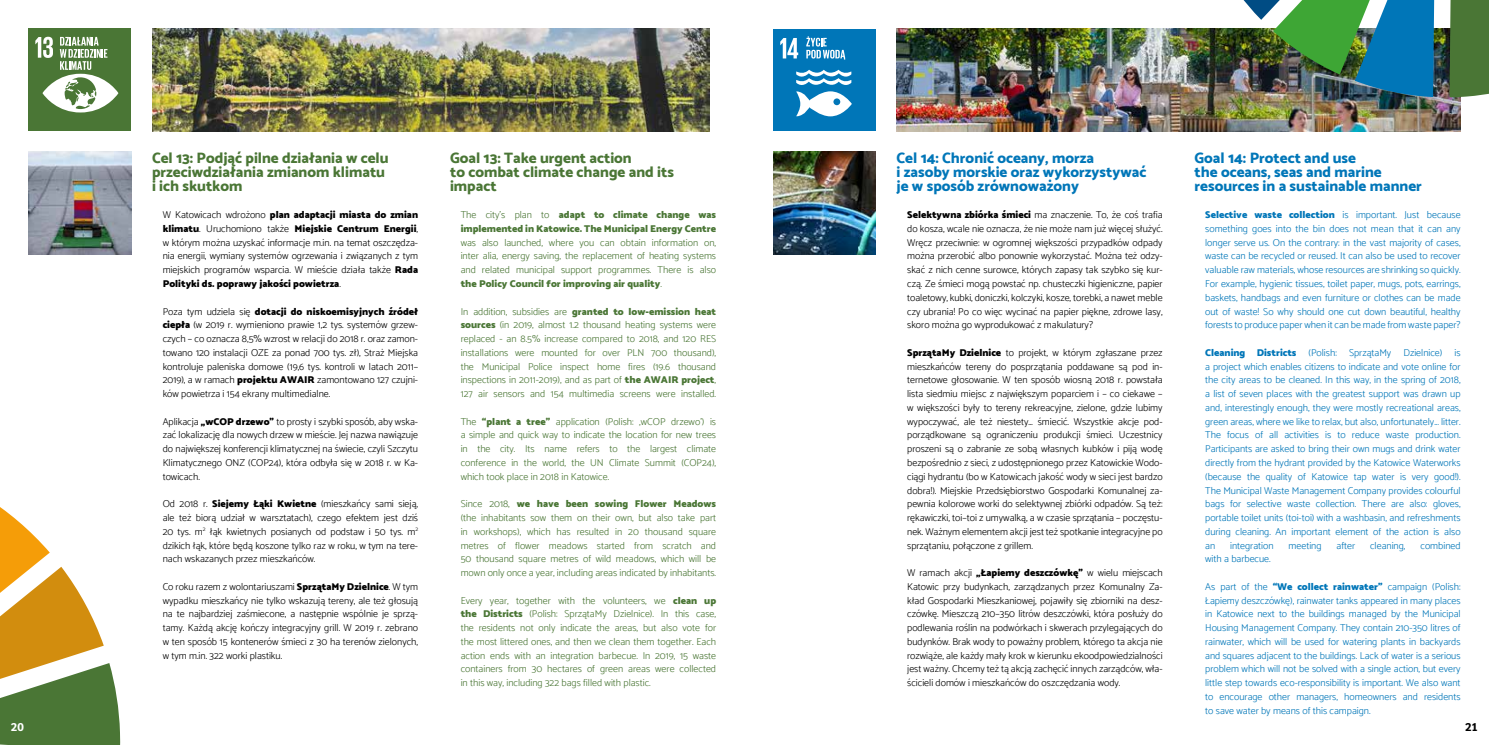
<style>
.page{position:relative;width:1489px;height:745px;background:#fff}
.page>*{position:absolute;margin:0;border:0;box-sizing:border-box;transform-origin:0 0}
.t1{font:800 15px/13.8px "Catamaran";color:#0076b8}
.t2{font:800 15px/13.8px "Catamaran";color:#4a7635}
.t3{font:800 11.25px "Sarabun";color:#fff}
.t4{font:800 11.25px "Sarabun";color:#000}
.t5{font:300 10px/13.8px "Catamaran";color:#000;text-align:justify}
.t6{font:300 10px/13.8px "Catamaran";color:#0076b8;text-align:justify}
.t7{font:300 10px/13.8px "Catamaran";color:#4a7635;text-align:justify}
.t8{font:900 10px/13.8px "Catamaran";color:#4a7635}
.s1{font-weight:900}
.s2{font-weight:300}
</style>
<div class="page">
<div style="left:28px;top:28px;width:103px;height:103px;background:#4a7635"></div>
<svg style="left:35px;top:37px;width:83px;height:75px"></svg>
<div style="left:772px;top:29px;width:103px;height:102px;background:#0076b8"></div>
<svg style="left:780px;top:38px;width:18px;height:20px"></svg>
<svg style="left:796px;top:70px;width:55px;height:46px"></svg>
<svg style="left:806px;top:36px;width:39px;height:24px"></svg>
<svg style="left:0;top:507px;width:120px;height:237px"></svg>
<img style="left:29px;top:151px;width:102px;height:103px">
<img style="left:773px;top:151px;width:102px;height:103px">
<img style="left:152px;top:29px;width:557px;height:102px">
<img style="left:896px;top:29px;width:564px;height:102px">
<div style="left:1449px;top:0;width:39px;height:97px;background:#4a7635"></div>
<img style="left:1215px;top:0;width:219px;height:97px">
<h1 class="t2" style="left:152px;top:151px;width:238px">Cel 13: Podjąć pilne działania w celu przeciwdziałania zmianom klimatu i ich skutkom</h1>
<p class="t5" style="left:163px;top:208px;width:257px">W Katowicach wdrożono <span class="s1">plan adaptacji miasta do zmian klimatu</span>. Uruchomiono także <span class="s1">Miejskie Centrum Energii</span>, w którym można uzyskać informacje m.in. na temat oszczędza&shy;nia energii, wymiany systemów ogrzewania i związanych z tym miejskich programów wsparcia. W mieście działa także <span class="s1">Rada Polityki ds. poprawy jakości powietrza</span>.</p>
<p class="t5" style="left:163px;top:304px;width:257px">Poza tym udziela się <span class="s1">dotacji do niskoemisyjnych źródeł ciepła</span> (w 2019 r. wymieniono prawie 1,2 tys. systemów grzew&shy;czych – co oznacza 8,5% wzrost w relacji do 2018 r. oraz zamon&shy;towano 120 instalacji OZE za ponad 700 tys. zł), Straż Miejska kontroluje paleniska domowe (19,6 tys. kontroli w latach 2011– 2019), a w ramach <span class="s1">projektu AWAIR</span> zamontowano 127 czujni&shy;ków powietrza i 154 ekrany multimedialne.</p>
<p class="t5" style="left:163px;top:414px;width:257px">Aplikacja <span class="s1">„wCOP drzewo”</span> to prosty i szybki sposób, aby wska&shy;zać lokalizację dla nowych drzew w mieście. Jej nazwa nawiązuje do największej konferencji klimatycznej na świecie, czyli Szczytu Klimatycznego ONZ (COP24), która odbyła się w 2018 r. w Ka&shy;towicach.</p>
<p class="t5" style="left:163px;top:496px;width:257px">Od 2018 r. <span class="s1">Siejemy Łąki Kwietne</span> (mieszkańcy sami sieją, ale też biorą udział w warsztatach), czego efektem jest dziś 20 tys. m<sup>2</sup> łąk kwietnych posianych od podstaw i 50 tys. m<sup>2 </sup>dzikich łąk, które będą koszone tylko raz w roku, w tym na tere&shy;nach wskazanych przez mieszkańców.</p>
<p class="t5" style="left:163px;top:579px;width:257px">Co roku razem z wolontariuszami <span class="s1">SprzątaMy Dzielnice</span>. W tym wypadku mieszkańcy nie tylko wskazują tereny, ale też głosują na te najbardziej zaśmiecone, a następnie wspólnie je sprzą&shy;tamy. Każdą akcję kończy integracyjny grill. W 2019 r. zebrano w ten sposób 15 kontenerów śmieci z 30 ha terenów zielonych, w tym m.in. 322 worki plastiku.</p>
<h1 class="t2" style="left:450px;top:151px;width:225px">Goal 13: Take urgent action<br>to combat climate change and its impact</h1>
<p class="t8" style="left:460px;top:208px;width:257px"><span class="s2">The city’s plan to</span> adapt to climate change was implemented in Katowice. The Municipal Energy Centre</p>
<p class="t7" style="left:460px;top:235px;width:257px">was also launched, where you can obtain information on, inter alia, energy saving, the replacement of heating systems and related municipal support programmes. There is also <span class="s1">the Policy Council for improving air quality</span>.</p>
<p class="t7" style="left:460px;top:304px;width:257px">In addition, subsidies are <span class="s1">granted to low-emission heat sources</span> (in 2019, almost 1.2 thousand heating systems were replaced - an 8.5% increase compared to 2018, and 120 RES installations were mounted for over PLN 700 thousand), the Municipal Police inspect home fires (19.6 thousand inspections in 2011-2019), and as part of <span class="s1">the AWAIR project</span>, 127 air sensors and 154 multimedia screens were installed.</p>
<p class="t7" style="left:460px;top:414px;width:257px">The <span class="s1">“plant a tree”</span> application (Polish: ,wCOP drzewo’) is a simple and quick way to indicate the location for new trees in the city. Its name refers to the largest climate conference in the world, the UN Climate Summit (COP24), which took place in 2018 in Katowice.</p>
<p class="t7" style="left:460px;top:496px;width:257px">Since 2018, <span class="s1">we have been sowing Flower Meadows </span>(the inhabitants sow them on their own, but also take part in workshops), which has resulted in 20 thousand square metres of flower meadows started from scratch and 50 thousand square metres of wild meadows, which will be mown only once a year, including areas indicated by inhabitants.</p>
<p class="t7" style="left:460px;top:593px;width:257px">Every year, together with the volunteers, we <span class="s1">clean up the Districts</span> (Polish: SprzątaMy Dzielnice). In this case, the residents not only indicate the areas, but also vote for the most littered ones, and then we clean them together. Each action ends with an integration barbecue. In 2019, 15 waste containers from 30 hectares of green areas were collected in this way, including 322 bags filled with plastic.</p>
<h1 class="t1" style="left:896px;top:151px;width:251px">Cel 14: Chronić oceany, morza<br>i zasoby morskie oraz wykorzystywać je w sposób zrównoważony</h1>
<p class="t5" style="left:907px;top:208px;width:257px"><span class="s1">Selektywna zbiórka śmieci</span> ma znaczenie. To, że coś trafia do kosza, wcale nie oznacza, że nie może nam już więcej służyć.<br>Wręcz przeciwnie: w ogromnej większości przypadków odpady można przerobić albo ponownie wykorzystać. Można też odzy&shy;skać z nich cenne surowce, których zapasy tak szybko się kur&shy;czą. Ze śmieci mogą powstać np. chusteczki higieniczne, papier toaletowy, kubki, doniczki, kolczyki, kosze, torebki, a nawet meble czy ubrania! Po co więc wycinać na papier piękne, zdrowe lasy, skoro można go wyprodukować z makulatury?</p>
<p class="t5" style="left:907px;top:345px;width:257px"><span class="s1">SprzątaMy Dzielnice</span> to projekt, w którym zgłaszane przez mieszkańców tereny do posprzątania poddawane są pod in&shy;ternetowe głosowanie. W ten sposób wiosną 2018 r. powstała lista siedmiu miejsc z największym poparciem i – co ciekawe – w większości były to tereny rekreacyjne, zielone, gdzie lubimy wypoczywać, ale też niestety… śmiecić. Wszystkie akcje pod&shy;porządkowane są ograniczeniu produkcji śmieci. Uczestnicy proszeni są o zabranie ze sobą własnych kubków i piją wodę bezpośrednio z sieci, z udostępnionego przez Katowickie Wodo&shy;ciągi hydrantu (bo w Katowicach jakość wody w sieci jest bardzo dobra!). Miejskie Przedsiębiorstwo Gospodarki Komunalnej za&shy;pewnia kolorowe worki do selektywnej zbiórki odpadów. Są też: rękawiczki, toi–toi z umywalką, a w czasie sprzątania – poczęstu&shy;nek. Ważnym elementem akcji jest też spotkanie integracyjne po sprzątaniu, połączone z grillem.</p>
<p class="t5" style="left:907px;top:565px;width:257px">W ramach akcji <span class="s1">„Łapiemy deszczówkę”</span> w wielu miejscach Katowic przy budynkach, zarządzanych przez Komunalny Za&shy;kład Gospodarki Mieszkaniowej, pojawiły się zbiorniki na desz&shy;czówkę. Mieszczą 210–350 litrów deszczówki, która posłuży do podlewania roślin na podwórkach i skwerach przylegających do budynków. Brak wody to poważny problem, którego ta akcja nie rozwiąże, ale każdy mały krok w kierunku ekoodpowiedzialności jest ważny. Chcemy też tą akcją zachęcić innych zarządców, wła&shy;ścicieli domów i mieszkańców do oszczędzania wody.</p>
<h1 class="t1" style="left:1194px;top:151px;width:229px">Goal 14: Protect and use<br>the oceans, seas and marine resources in a sustainable manner</h1>
<p class="t6" style="left:1205px;top:208px;width:257px"><span class="s1">Selective waste collection</span> is important. Just because something goes into the bin does not mean that it can any longer serve us. On the contrary: in the vast majority of cases, waste can be recycled or reused. It can also be used to recover valuable raw materials, whose resources are shrinking so quickly.<br>For example, hygienic tissues, toilet paper, mugs, pots, earrings, baskets, handbags and even furniture or clothes can be made out of waste! So why should one cut down beautiful, healthy forests to produce paper when it can be made from waste paper?</p>
<p class="t6" style="left:1205px;top:345px;width:257px"><span class="s1">Cleaning Districts</span> (Polish: SprzątaMy Dzielnice) is a project which enables citizens to indicate and vote online for the city areas to be cleaned. In this way, in the spring of 2018, a list of seven places with the greatest support was drawn up and, interestingly enough, they were mostly recreational areas, green areas, where we like to relax, but also, unfortunately... litter.<br>The focus of all activities is to reduce waste production.<br>Participants are asked to bring their own mugs and drink water directly from the hydrant provided by the Katowice Waterworks (because the quality of Katowice tap water is very good!).<br>The Municipal Waste Management Company provides colourful bags for selective waste collection. There are also: gloves, portable toilet units (toi-toi) with a washbasin, and refreshments during cleaning. An important element of the action is also an</p>
<p class="t6" style="left:1230px;top:538px;width:45px">integration</p>
<p class="t6" style="left:1288px;top:538px;width:34px">meeting</p>
<p class="t6" style="left:1336px;top:538px;width:20px">after</p>
<p class="t6" style="left:1369px;top:538px;width:37px">cleaning,</p>
<p class="t6" style="left:1420px;top:538px;width:42px">combined</p>
<p class="t6" style="left:1205px;top:551px;width:67px">with a barbecue.</p>
<p class="t6" style="left:1205px;top:579px;width:257px">As part of the <span class="s1">“We collect rainwater”</span> campaign (Polish:<br>Łapiemy deszczówkę), rainwater tanks appeared in many places in Katowice next to the buildings managed by the Municipal Housing Management Company. They contain 210-350 litres of rainwater, which will be used for watering plants in backyards and squares adjacent to the buildings. Lack of water is a serious problem which will not be solved with a single action, but every little step towards eco-responsibility is important. We also want to encourage other managers, homeowners and residents to save water by means of this campaign.</p>
<p class="t3" style="left:11px;top:720px;width:14px">20</p>
<p class="t4" style="left:1464px;top:720px;width:14px">21</p>
</div>
